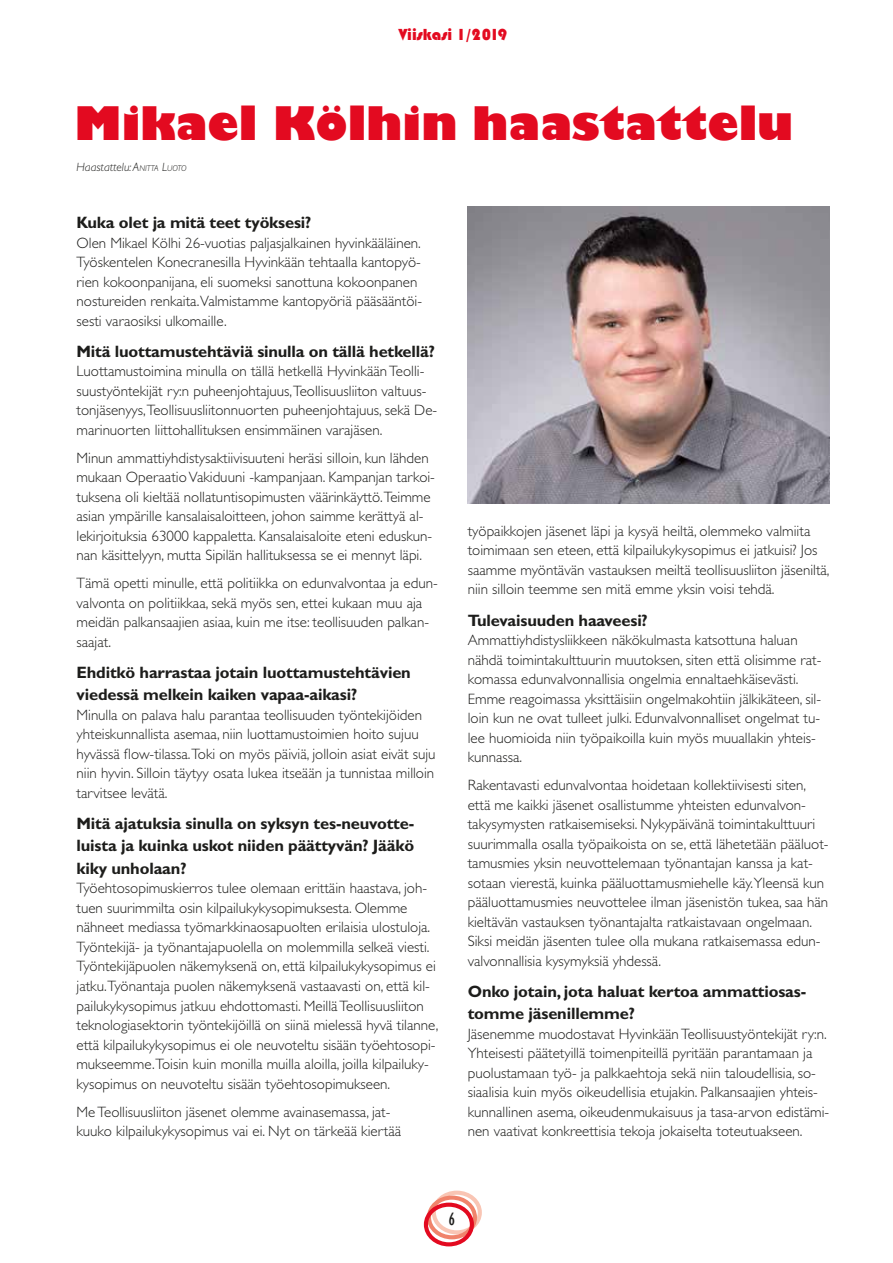
<style>
.page{position:relative;width:893px;height:1263px;background:#fff}
.page>*{position:absolute;margin:0;border:0;box-sizing:border-box;transform-origin:0 0}
.t1{font:800 45px "Gill Sans";color:#e30a20}
.t2{font:condensed 18px "Gill Sans";color:#1d1d1b}
.t3{font:700 16.5px/22.5px "Gill Sans";letter-spacing:-.01em;color:#1d1d1b}
.t4{font:16.5px "Bauhaus 93";color:#e30a20}
.t5{font:300 15px/19.5px "Gill Sans";color:#1d1d1b}
.t6{font:italic 300 12px "Gill Sans";color:#1d1d1b}
.s1{font-style:inherit}
.s2{font-size:8.4px}
</style>
<div class="page">
<div style="left:432px;top:1190px;width:50px;height:44px;border:4px solid #f9c5b4;border-radius:50%"></div>
<div style="left:427px;top:1195px;width:50px;height:44px;border:4px solid #f0836b;border-radius:50%"></div>
<div style="left:424px;top:1202px;width:50px;height:44px;border:4px solid #e30a20;border-radius:50%"></div>
<img style="left:468px;top:206px;width:361px;height:297px">
<p class="t4" style="left:399px;top:25px;width:110px">Viiskasi 1/2019</p>
<h1 class="t1" style="left:74px;top:96px;width:721px">Mikael Kölhin haastattelu</h1>
<p class="t6" style="left:77px;top:160px;width:112px">Haastattelu: <span class="s1">A</span><span class="s2">NITTA</span> <span class="s1">L</span><span class="s2">UOTO</span></p>
<p class="t3" style="left:77px;top:211px;width:236px">Kuka olet ja mitä teet työksesi?</p>
<p class="t5" style="left:77px;top:233px;width:347px">Olen Mikael Kölhi 26-vuotias paljasjalkainen hyvinkääläinen.<br>Työskentelen Konecranesilla Hyvinkään tehtaalla kantopyö&shy;rien kokoonpanijana, eli suomeksi sanottuna kokoonpanen nostureiden renkaita.Valmistamme kantopyöriä pääsääntöi&shy;sesti varaosiksi ulkomaille.</p>
<p class="t3" style="left:77px;top:340px;width:360px">Mitä luottamustehtäviä sinulla on tällä hetkellä?</p>
<p class="t5" style="left:77px;top:362px;width:362px">Luottamustoimina minulla on tällä hetkellä Hyvinkään Teolli&shy;suustyöntekijät ry:n puheenjohtajuus,Teollisuusliiton valtuus&shy;tonjäsenyys,Teollisuusliitonnuorten puheenjohtajuus, sekä De&shy;marinuorten liittohallituksen ensimmäinen varajäsen.</p>
<p class="t5" style="left:77px;top:448px;width:360px">Minun ammattiyhdistysaktiivisuuteni heräsi silloin, kun lähden mukaan Operaatio Vakiduuni -kampanjaan. Kampanjan tarkoi&shy;tuksena oli kieltää nollatuntisopimusten väärinkäyttö.Teimme asian ympärille kansalaisaloitteen, johon saimme kerättyä al&shy;lekirjoituksia 63000 kappaletta. Kansalaisaloite eteni eduskun&shy;nan käsittelyyn, mutta Sipilän hallituksessa se ei mennyt läpi.</p>
<p class="t5" style="left:77px;top:574px;width:363px">Tämä opetti minulle, että politiikka on edunvalvontaa ja edun&shy;valvonta on politiikkaa, sekä myös sen, ettei kukaan muu aja meidän palkansaajien asiaa, kuin me itse: teollisuuden palkan&shy;saajat.</p>
<p class="t3" style="left:77px;top:661px;width:336px">Ehditkö harrastaa jotain luottamustehtävien viedessä melkein kaiken vapaa-aikasi?</p>
<p class="t5" style="left:77px;top:705px;width:360px">Minulla on palava halu parantaa teollisuuden työntekijöiden yhteiskunnallista asemaa, niin luottamustoimien hoito sujuu hyvässä flow-tilassa.Toki on myös päiviä, jolloin asiat eivät suju niin hyvin. Silloin täytyy osata lukea itseään ja tunnistaa milloin tarvitsee levätä.</p>
<p class="t3" style="left:77px;top:812px;width:339px;text-align:justify">Mitä ajatuksia sinulla on syksyn tes-neuvotte&shy;luista ja kuinka uskot niiden päättyvän? Jääkö kiky unholaan?</p>
<p class="t5" style="left:77px;top:879px;width:363px">Työehtosopimuskierros tulee olemaan erittäin haastava, joh&shy;tuen suurimmilta osin kilpailukykysopimuksesta. Olemme nähneet mediassa työmarkkinaosapuolten erilaisia ulostuloja.<br>Työntekijä- ja työnantajapuolella on molemmilla selkeä viesti.<br>Työntekijäpuolen näkemyksenä on, että kilpailukykysopimus ei jatku.Työnantaja puolen näkemyksenä vastaavasti on, että kil&shy;pailukykysopimus jatkuu ehdottomasti. Meillä Teollisuusliiton teknologiasektorin työntekijöillä on siinä mielessä hyvä tilanne, että kilpailukykysopimus ei ole neuvoteltu sisään työehtosopi&shy;mukseemme.Toisin kuin monilla muilla aloilla, joilla kilpailuky&shy;kysopimus on neuvoteltu sisään työehtosopimukseen.</p>
<p class="t5" style="left:77px;top:1102px;width:326px">Me Teollisuusliiton jäsenet olemme avainasemassa, jat&shy;kuuko kilpailukykysopimus vai ei. Nyt on tärkeää kiertää</p>
<p class="t5" style="left:468px;top:521px;width:363px">työpaikkojen jäsenet läpi ja kysyä heiltä, olemmeko valmiita toimimaan sen eteen, että kilpailukykysopimus ei jatkuisi? Jos saamme myöntävän vastauksen meiltä teollisuusliiton jäseniltä, niin silloin teemme sen mitä emme yksin voisi tehdä.</p>
<p class="t3" style="left:468px;top:609px;width:182px">Tulevaisuuden haaveesi?</p>
<p class="t5" style="left:468px;top:630px;width:355px">Ammattiyhdistysliikkeen näkökulmasta katsottuna haluan nähdä toimintakulttuurin muutoksen, siten että olisimme rat&shy;komassa edunvalvonnallisia ongelmia ennaltaehkäisevästi.<br>Emme reagoimassa yksittäisiin ongelmakohtiin jälkikäteen, sil&shy;loin kun ne ovat tulleet julki. Edunvalvonnalliset ongelmat tu&shy;lee huomioida niin työpaikoilla kuin myös muuallakin yhteis&shy;kunnassa.</p>
<p class="t5" style="left:468px;top:775px;width:362px">Rakentavasti edunvalvontaa hoidetaan kollektiivisesti siten, että me kaikki jäsenet osallistumme yhteisten edunvalvon&shy;takysymysten ratkaisemiseksi. Nykypäivänä toimintakulttuuri suurimmalla osalla työpaikoista on se, että lähetetään pääluot&shy;tamusmies yksin neuvottelemaan työnantajan kanssa ja kat&shy;sotaan vierestä, kuinka pääluottamusmiehelle käy.Yleensä kun pääluottamusmies neuvottelee ilman jäsenistön tukea, saa hän kieltävän vastauksen työnantajalta ratkaistavaan ongelmaan.<br>Siksi meidän jäsenten tulee olla mukana ratkaisemassa edun&shy;valvonnallisia kysymyksiä yhdessä.</p>
<p class="t3" style="left:468px;top:980px;width:340px">Onko jotain, jota haluat kertoa ammattiosas&shy;tomme jäsenillemme?</p>
<p class="t5" style="left:468px;top:1024px;width:363px">Jäsenemme muodostavat Hyvinkään Teollisuustyöntekijät ry:n.<br>Yhteisesti päätetyillä toimenpiteillä pyritään parantamaan ja puolustamaan työ- ja palkkaehtoja sekä niin taloudellisia, so&shy;siaalisia kuin myös oikeudellisia etujakin. Palkansaajien yhteis&shy;kunnallinen asema, oikeudenmukaisuus ja tasa-arvon edistämi&shy;nen vaativat konkreettisia tekoja jokaiselta toteutuakseen.</p>
<p class="t2" style="left:449px;top:1208px;width:8px">6</p>
</div>
